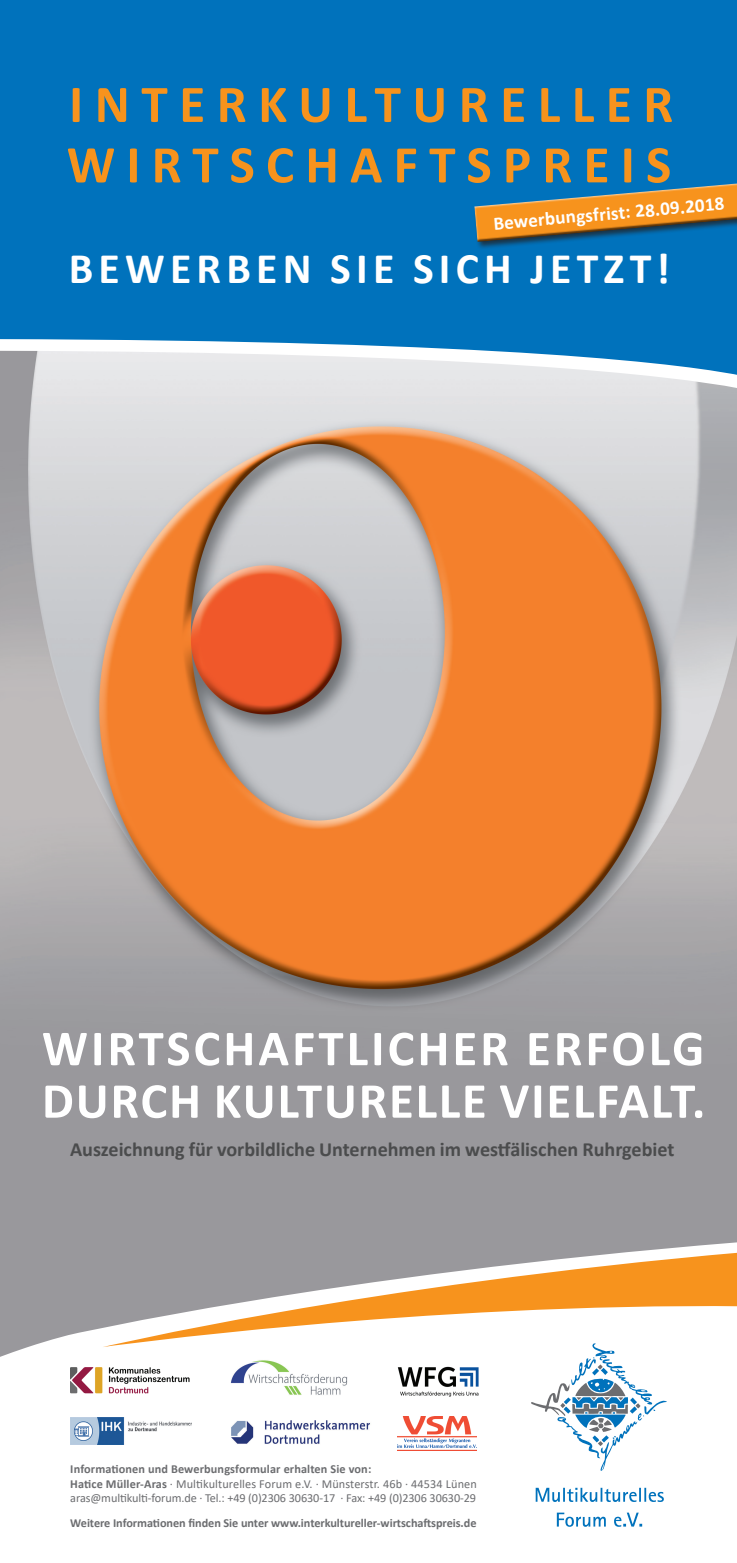
<style>
.page{position:relative;width:737px;height:1563px;background:#fff}
.page>*{position:absolute;margin:0;border:0;box-sizing:border-box;transform-origin:0 0}
.t1{font:700 53.38px "Calibri";letter-spacing:.21em;color:#f7931d}
.t2{font:700 50.75px/52.5px "Calibri";letter-spacing:.035em;color:#fff}
.t3{font:700 43.75px "Calibri";letter-spacing:.12em;color:#fff}
.t4{font:700 20.12px "Calibri";color:#4b4c4d}
.t5{font:700 19.07px "Calibri";color:#fff}
.t6{font:12.25px/14.7px "Calibri";letter-spacing:-.01em;color:#6c6d70}
.t7{font:700 12.25px "Calibri";letter-spacing:-.005em;color:#6c6d70}
.s1{font-weight:700}
</style>
<div class="page">
<div style="left:0;top:0;width:737px;height:351px;background:#0072bc"></div>
<svg style="left:531px;top:1357px;width:136px;height:114px"></svg>
<svg style="left:535px;top:1487px;width:129px;height:39px"></svg>
<img style="left:0;top:351px;width:737px;height:1006px">
<img style="left:230px;top:1360px;width:118px;height:35px">
<img style="left:70px;top:1367px;width:119px;height:27px">
<img style="left:231px;top:1420px;width:139px;height:24px">
<img style="left:71px;top:1418px;width:121px;height:26px">
<img style="left:397px;top:1416px;width:79px;height:34px">
<div style="left:473px;top:181px;width:264px;height:69px;background:#231f20;opacity:.75"></div>
<svg style="left:473px;top:182px;width:264px;height:61px;background:#897e5b"></svg>
<img style="left:391px;top:1346px;width:98px;height:51px">
<h1 class="t1" style="left:69px;top:66px;width:605px">I nterkultureller</h1>
<h1 class="t1" style="left:67px;top:127px;width:606px">Wirtschaftspreis</h1>
<h3 class="t5" style="left:492px;top:210px;width:233px;rotate:-5deg">Bewerbungsfrist: 28.09.2018</h3>
<h3 class="t3" style="left:69px;top:237px;width:602px">Bewerben Sie sich jetzt!</h3>
<h2 class="t2" style="left:42px;top:1021px;width:665px">Wirtschaftlicher Erfolg durch kulturelle Vielfalt.</h2>
<h3 class="t4" style="left:70px;top:1135px;width:606px">Auszeichnung für vorbildliche Unternehmen im westfälischen Ruhrgebiet</h3>
<p class="t6" style="left:70px;top:1461px;width:408px"><span class="s1">Informationen und Bewerbungsformular erhalten Sie von:<br>Hatice Müller-Aras</span> · Multikulturelles Forum e.V. · Münsterstr. 46b · 44534 Lünen aras@multikulti-forum.de · Tel.: +49 (0)2306 30630-17 · Fax: +49 (0)2306 30630-29</p>
<p class="t7" style="left:70px;top:1514px;width:408px">Weitere Informationen finden Sie unter www.interkultureller-wirtschaftspreis.de</p>
</div>
